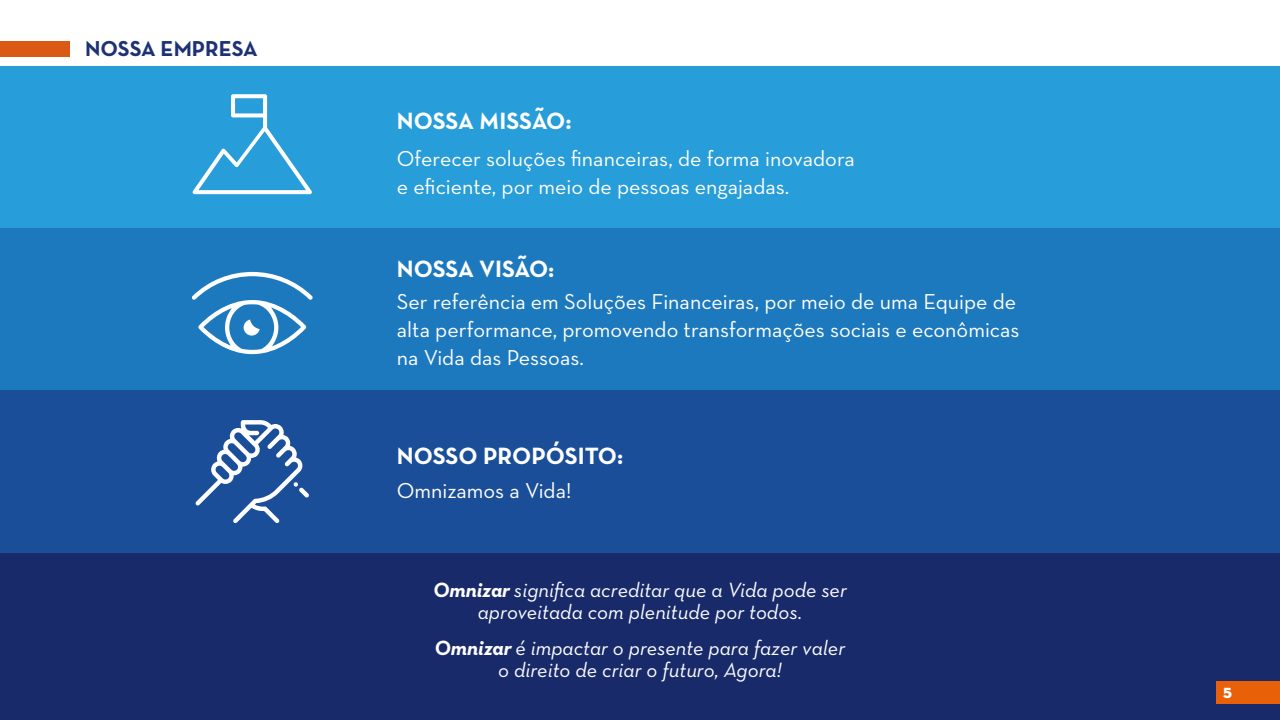
<style>
.page{position:relative;width:1280px;height:720px;background:#fff}
.page>*{position:absolute;margin:0;border:0;box-sizing:border-box;transform-origin:0 0}
.t1{font:24px "Neutra Text Bold Alt";color:#fff}
.t2{font:22px/28px "Neutra Text";color:#fff}
.t3{font:700 22px "Neutra Text";color:#1d3176}
.t4{font:italic 21px/22px "Neutra Text";color:#fff;text-align:center}
.t5{font:15px "Neutra Disp Titling";color:#fff}
.s1{font-family:"Neutra Text Bold Italic Alt";font-style:normal}
</style>
<div class="page">
<div style="left:0;top:553px;width:1280px;height:167px;background:#192a6b"></div>
<div style="left:0;top:67px;width:1280px;height:162px;background:#279dd9"></div>
<div style="left:0;top:229px;width:1280px;height:162px;background:#1d79be"></div>
<div style="left:0;top:390px;width:1280px;height:163px;background:#1a4e99"></div>
<svg style="left:192px;top:94px;width:120px;height:100px"></svg>
<svg style="left:192px;top:272px;width:121px;height:82px"></svg>
<div style="left:0;top:41px;width:70px;height:16px;background:#da5914"></div>
<svg style="left:195px;top:420px;width:114px;height:103px"></svg>
<div style="left:1216px;top:681px;width:64px;height:23px;background:#e86109"></div>
<p class="t3" style="left:85px;top:35px;width:174px">NOSSA EMPRESA</p>
<p class="t1" style="left:397px;top:106px;width:176px">NOSSA MISSÃO:</p>
<p class="t2" style="left:397px;top:144px;width:460px">Oferecer soluções financeiras, de forma inovadora e eficiente, por meio de pessoas engajadas.</p>
<p class="t1" style="left:397px;top:254px;width:159px">NOSSA VISÃO:</p>
<p class="t2" style="left:397px;top:288px;width:624px">Ser referência em Soluções Financeiras, por meio de uma Equipe de alta performance, promovendo transformações sociais e econômicas na Vida das Pessoas.</p>
<p class="t1" style="left:397px;top:440px;width:228px">NOSSO PROPÓSITO:</p>
<p class="t2" style="left:397px;top:476px;width:176px">Omnizamos a Vida!</p>
<p class="t4" style="left:433px;top:579px;width:415px"><span class="s1">Omnizar</span> significa acreditar que a Vida pode ser aproveitada com plenitude por todos.</p>
<p class="t4" style="left:435px;top:637px;width:412px"><span class="s1">Omnizar</span> é impactar o presente para fazer valer o direito de criar o futuro, Agora!</p>
<p class="t5" style="left:1223px;top:683px;width:10px">5</p>
</div>
